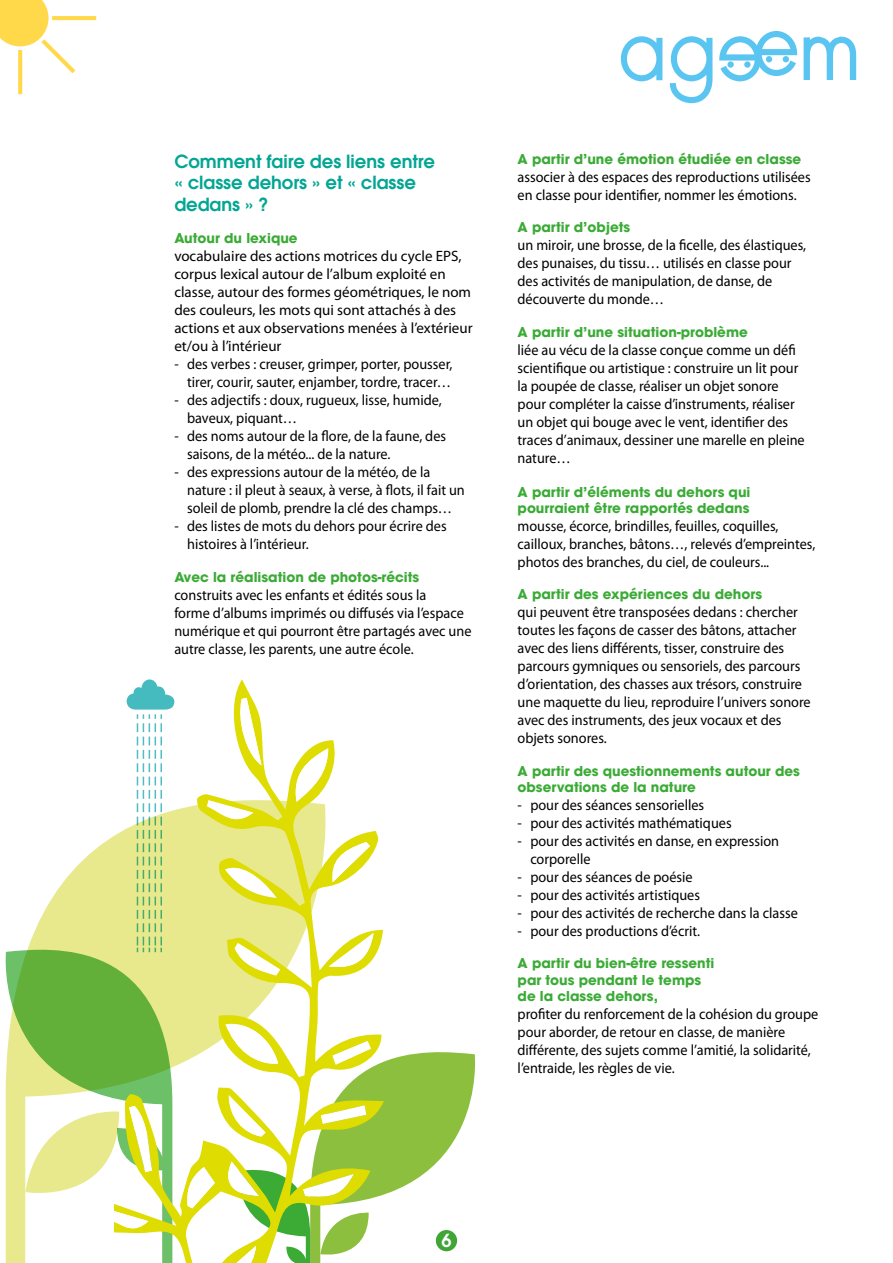
<style>
.page{position:relative;width:893px;height:1263px;background:#fff}
.page>*{position:absolute;margin:0;border:0;box-sizing:border-box;transform-origin:0 0}
.t1{font:600 18px/21.6px "Avant Garde";color:#02a693}
.t2{font:600 18px "Avant Garde";color:#fff}
.t3{font:15px/18px "Myriad Pro";color:#000;scale:.95 1}
.t4{font:15px/18px "Myriad Pro";color:#000}
.t5{font:700 13.5px/16.2px "Avant Garde";color:#3bab36}
</style>
<div class="page">
<svg style="left:6px;top:836px;width:108px;height:427px"></svg>
<svg style="left:0;top:0;width:97px;height:95px"></svg>
<svg style="left:114px;top:679px;width:269px;height:584px"></svg>
<svg style="left:292px;top:748px;width:36px;height:54px"></svg>
<svg style="left:225px;top:863px;width:52px;height:35px"></svg>
<svg style="left:237px;top:698px;width:25px;height:67px"></svg>
<svg style="left:25px;top:1105px;width:141px;height:129px"></svg>
<svg style="left:331px;top:842px;width:39px;height:40px"></svg>
<svg style="left:329px;top:933px;width:45px;height:37px"></svg>
<svg style="left:235px;top:943px;width:45px;height:32px"></svg>
<svg style="left:207px;top:800px;width:46px;height:28px"></svg>
<svg style="left:186px;top:1021px;width:290px;height:242px"></svg>
<svg style="left:804px;top:37px;width:52px;height:43px"></svg>
<svg style="left:621px;top:36px;width:41px;height:45px"></svg>
<svg style="left:670px;top:36px;width:42px;height:67px"></svg>
<svg style="left:719px;top:31px;width:78px;height:50px"></svg>
<div style="left:436px;top:1230px;width:21px;height:21px;background:#3fa535;border-radius:50%"></div>
<p class="t1" style="left:174px;top:150px;width:262px">Comment faire des liens entre « classe dehors » et « classe dedans » ?</p>
<p class="t5" style="left:174px;top:230px;width:125px">Autour du lexique</p>
<p class="t4" style="left:174px;top:247px;width:300px">vocabulaire des actions motrices du cycle EPS, corpus lexical autour de l’album exploité en classe, autour des formes géométriques, le nom des couleurs, les mots qui sont attachés à des actions et aux observations menées à l’extérieur et/ou à l’intérieur</p>
<p class="t3" style="left:174px;top:355px;width:294px;text-align:right">- des verbes : creuser, grimper, porter, pousser, tirer, courir, sauter, enjamber, tordre, tracer…</p>
<p class="t3" style="left:187px;top:391px;width:270px;text-indent:-13px">- des adjectifs : doux, rugueux, lisse, humide, baveux, piquant…</p>
<p class="t3" style="left:187px;top:427px;width:274px;text-indent:-13px">- des noms autour de la flore, de la faune, des saisons, de la météo... de la nature.</p>
<p class="t3" style="left:187px;top:463px;width:294px;text-indent:-13px">- des expressions autour de la météo, de la nature : il pleut à seaux, à verse, à flots, il fait un soleil de plomb, prendre la clé des champs…</p>
<p class="t3" style="left:187px;top:517px;width:275px;text-indent:-13px">- des listes de mots du dehors pour écrire des histoires à l’intérieur.</p>
<p class="t5" style="left:174px;top:568px;width:246px">Avec la réalisation de photos-récits</p>
<p class="t3" style="left:174px;top:585px;width:314px">construits avec les enfants et édités sous la<br>forme d’albums imprimés ou diffusés via l’espace numérique et qui pourront être partagés avec une autre classe, les parents, une autre école.</p>
<p class="t5" style="left:518px;top:151px;width:285px">A partir d’une émotion étudiée en classe</p>
<p class="t3" style="left:518px;top:167px;width:310px">associer à des espaces des reproductions utilisées en classe pour identifier, nommer les émotions.</p>
<p class="t5" style="left:518px;top:219px;width:114px">A partir d’objets</p>
<p class="t3" style="left:518px;top:236px;width:305px">un miroir, une brosse, de la ficelle, des élastiques, des punaises, du tissu… utilisés en classe pour des activités de manipulation, de danse, de découverte du monde…</p>
<p class="t5" style="left:518px;top:323px;width:232px">A partir d’une situation-problème</p>
<p class="t3" style="left:518px;top:340px;width:304px">liée au vécu de la classe conçue comme un défi scientifique ou artistique : construire un lit pour la poupée de classe, réaliser un objet sonore pour compléter la caisse d’instruments, réaliser un objet qui bouge avec le vent, identifier des traces d’animaux, dessiner une marelle en pleine nature…</p>
<p class="t5" style="left:518px;top:484px;width:234px">A partir d’éléments du dehors qui pourraient être rapportés dedans</p>
<p class="t3" style="left:518px;top:517px;width:315px">mousse, écorce, brindilles, feuilles, coquilles, cailloux, branches, bâtons…, relevés d’empreintes, photos des branches, du ciel, de couleurs...</p>
<p class="t5" style="left:518px;top:586px;width:246px">A partir des expériences du dehors</p>
<p class="t3" style="left:518px;top:603px;width:310px">qui peuvent être transposées dedans : chercher toutes les façons de casser des bâtons, attacher avec des liens différents, tisser, construire des parcours gymniques ou sensoriels, des parcours d’orientation, des chasses aux trésors, construire une maquette du lieu, reproduire l’univers sonore avec des instruments, des jeux vocaux et des objets sonores.</p>
<p class="t5" style="left:518px;top:763px;width:284px">A partir des questionnements autour des observations de la nature</p>
<p class="t3" style="left:518px;top:796px;width:198px">- pour des séances sensorielles</p>
<p class="t3" style="left:518px;top:814px;width:227px">- pour des activités mathématiques</p>
<p class="t3" style="left:530px;top:832px;width:263px;text-indent:-13px">- pour des activités en danse, en expression corporelle</p>
<p class="t3" style="left:518px;top:868px;width:186px">- pour des séances de poésie</p>
<p class="t3" style="left:518px;top:886px;width:194px">- pour des activités artistiques</p>
<p class="t3" style="left:518px;top:904px;width:296px">- pour des activités de recherche dans la classe</p>
<p class="t3" style="left:518px;top:922px;width:194px">- pour des productions d’écrit.</p>
<p class="t5" style="left:518px;top:955px;width:198px">A partir du bien-être ressenti par tous pendant le temps de la classe dehors,</p>
<p class="t3" style="left:518px;top:1004px;width:318px">profiter du renforcement de la cohésion du groupe pour aborder, de retour en classe, de manière différente, des sujets comme l’amitié, la solidarité, l’entraide, les règles de vie.</p>
<p class="t2" style="left:441px;top:1228px;width:12px">6</p>
</div>
